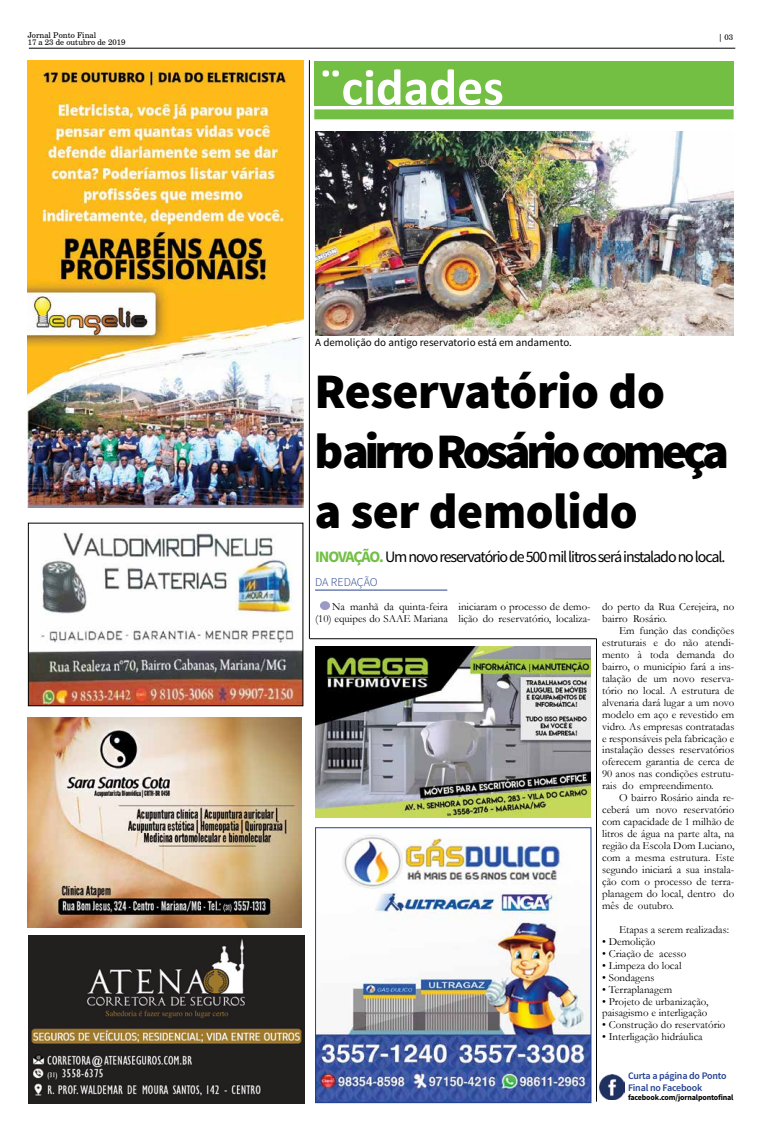
<style>
.page{position:relative;width:766px;height:1134px;background:#fff}
.page>*{position:absolute;margin:0;border:0;box-sizing:border-box;transform-origin:0 0}
.t1{font:700 51.8px "Calibri";color:#fff}
.t2{font:900 49.8px/59.8px "Source Sans Pro";letter-spacing:-.02em;color:#000}
.t3{font:15.9px "Source Sans Pro";letter-spacing:-.07em;color:#000}
.t4{font:300 12px "Source Sans Pro";letter-spacing:-.01em;color:#25408f}
.t5{font:11px/12px "Garamond";color:#000}
.t6{font:11px "Source Sans Pro";color:#000}
.t7{font:600 10px/12px "Source Sans Pro";letter-spacing:-.02em;color:#25408f}
.t8{font:8px/8px "Century Schlbk Cyrillic BT";color:#000}
.t9{font:700 8px "Source Sans Pro";letter-spacing:-.02em;color:#000}
.s1{font-weight:700;color:#72bf44}
</style>
<div class="page">
<hr style="left:29px;top:48px;width:706px;height:1px;background:#000">
<img style="left:29px;top:936px;width:275px;height:167px">
<img style="left:317px;top:835px;width:272px;height:266px">
<div style="left:315px;top:827px;width:276px;height:276px;border:1px solid #25408f"></div>
<hr style="left:309px;top:60px;width:1px;height:579px;background:#000">
<img style="left:27px;top:718px;width:274px;height:209px">
<img style="left:315px;top:647px;width:275px;height:170px">
<img style="left:30px;top:532px;width:271px;height:172px">
<div style="left:28px;top:523px;width:275px;height:183px;border:1px solid #000"></div>
<hr style="left:596px;top:639px;width:1px;height:463px;background:#000">
<img style="left:28px;top:60px;width:275px;height:448px">
<hr style="left:309px;top:639px;width:287px;height:1px;background:#000">
<div style="left:314px;top:62px;width:419px;height:44px;background:#72bf44"></div>
<div style="left:314px;top:109px;width:419px;height:10px;background:#72bf44"></div>
<hr style="left:315px;top:590px;width:132px;height:1px;background:#25408f">
<div style="left:320px;top:601px;width:10px;height:9px;background:#9b9bc5;border-radius:50%"></div>
<img style="left:315px;top:132px;width:418px;height:203px">
<img style="left:599px;top:1075px;width:25px;height:24px">
<p class="t8" style="left:28px;top:31px;width:99px">Jornal Ponto Final<br>17 a 23 de outubro de 2019</p>
<p class="t8" style="left:718px;top:33px;width:16px">| 03</p>
<h1 class="t1" style="left:320px;top:51px;width:185px">¨cidades</h1>
<p class="t6" style="left:315px;top:336px;width:258px">A demolição do antigo reservatorio está em andamento.</p>
<h2 class="t2" style="left:314px;top:364px;width:416px">Reservatório do bairro Rosário começa a ser demolido</h2>
<h3 class="t3" style="left:315px;top:547px;width:411px"><span class="s1">INOVAÇÃO.</span>Um novo reservatório de 500 mil litros será instalado no local.</h3>
<p class="t4" style="left:315px;top:575px;width:64px">DA REDAÇÃO</p>
<p class="t5" style="left:315px;top:600px;width:134px;text-align:right">Na manhã da quinta-feira (10) equipes do SAAE Mariana</p>
<p class="t5" style="left:458px;top:600px;width:134px">iniciaram o processo de demo&shy;lição do reservatório, localiza-</p>
<p class="t5" style="left:602px;top:600px;width:134px">do perto da Rua Cerejeira, no bairro Rosário.</p>
<p class="t5" style="left:602px;top:624px;width:134px;text-align:justify;text-indent:17px">Em função das condições estruturais e do não atendi&shy;mento à toda demanda do bairro, o município fará a ins&shy;talação de um novo reserva&shy;tório no local. A estrutura de alvenaria dará lugar a um novo modelo em aço e revestido em vidro. As empresas contratadas e responsáveis pela fabricação e instalação desses reservatórios oferecem garantia de cerca de 90 anos nas condições estrutu&shy;rais do empreendimento.</p>
<p class="t5" style="left:602px;top:791px;width:134px;text-align:justify;text-indent:17px">O bairro Rosário ainda re&shy;ceberá um novo reservatório com capacidade de 1 milhão de litros de água na parte alta, na região da Escola Dom Luciano, com a mesma estrutura. Este segundo iniciará a sua instala&shy;ção com o processo de terra&shy;planagem do local, dentro do mês de outubro.</p>
<p class="t5" style="left:619px;top:923px;width:111px">Etapas a serem realizadas:</p>
<p class="t5" style="left:602px;top:935px;width:55px">• Demolição</p>
<p class="t5" style="left:602px;top:947px;width:86px">• Criação de acesso</p>
<p class="t5" style="left:602px;top:959px;width:81px">• Limpeza do local</p>
<p class="t5" style="left:602px;top:971px;width:54px">• Sondagens</p>
<p class="t5" style="left:602px;top:983px;width:72px">• Terraplanagem</p>
<p class="t5" style="left:602px;top:995px;width:108px">• Projeto de urbanização, paisagismo e interligação</p>
<p class="t5" style="left:602px;top:1019px;width:125px">• Construção do reservatório</p>
<p class="t5" style="left:602px;top:1031px;width:102px">• Interligação hidráulica</p>
<p class="t7" style="left:627px;top:1069px;width:100px">Curta a página do Ponto<br>Final no Facebook</p>
<p class="t9" style="left:627px;top:1092px;width:107px">facebook.com/jornalpontofinal</p>
</div>
